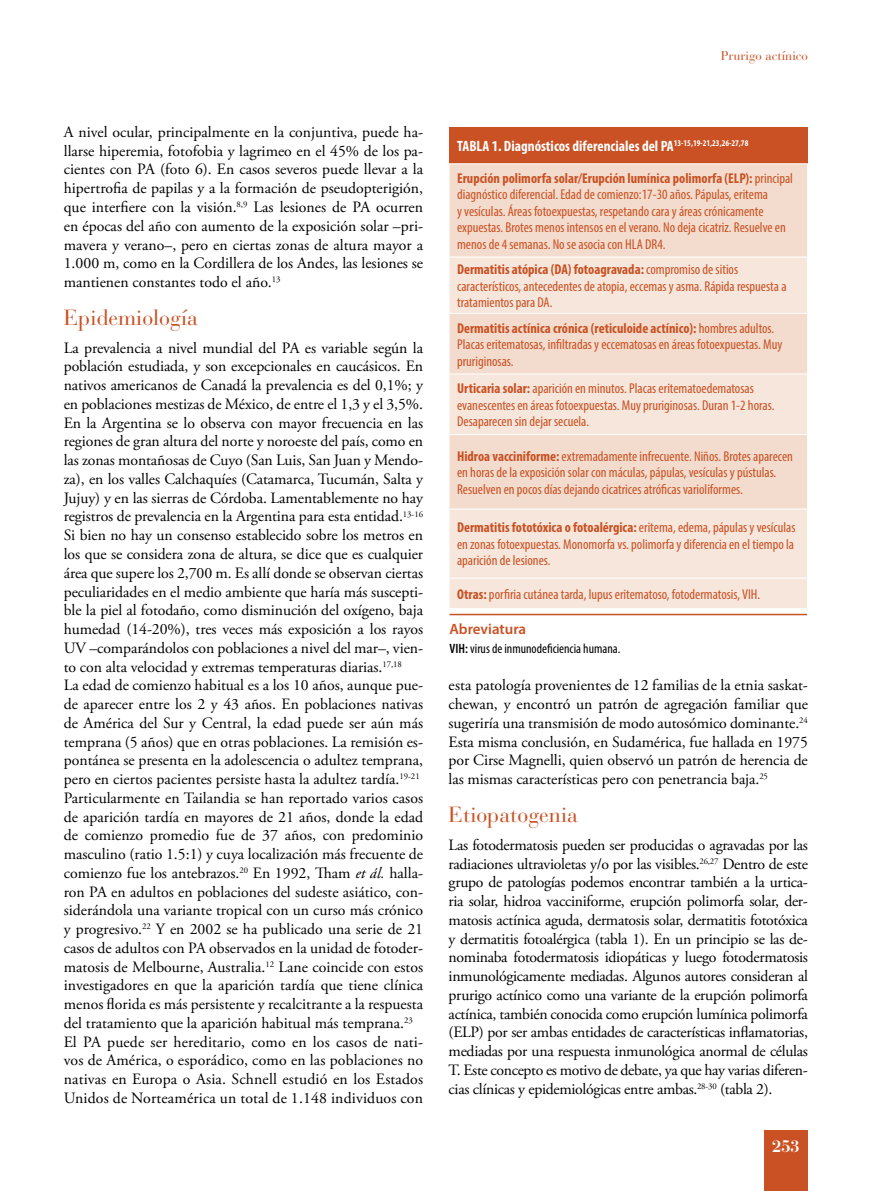
<style>
.page{position:relative;width:893px;height:1191px;background:#fff}
.page>*{position:absolute;margin:0;border:0;box-sizing:border-box;transform-origin:0 0}
.t1{font:21.75px "Bauer Bodoni";color:#c95123}
.t2{font:700 16.5px "Bauer Bodoni";color:#fff}
.t3{font:15.75px/18.8px "Adobe Garamond Pro";color:#000;text-align:justify}
.t4{font:700 condensed 15px "Myriad Pro";color:#fff}
.t5{font:600 15px "Myriad Pro";color:#c95123}
.t6{font:condensed 14.25px/16.5px "Myriad Pro";color:#c95123}
.t7{font:condensed 13.5px "Myriad Pro";color:#000}
.t8{font:12.75px "Bauer Bodoni";color:#c95123}
.s1{font-style:italic}
.s2{font-weight:700}
.s3{font-weight:600}
</style>
<div class="page">
<div style="left:764px;top:1130px;width:44px;height:61px;background:#c95123"></div>
<div style="left:449px;top:128px;width:358px;height:36px;background:#c95123"></div>
<div style="left:450px;top:164px;width:357px;height:93px;background:#f3dccd"></div>
<svg style="left:450px;top:258px;width:357px;height:350px;background:#f4e2d5"></svg>
<hr style="left:449px;top:163px;width:359px;height:1px;background:#fff">
<hr style="left:449px;top:313px;width:359px;height:1px;background:#fff">
<hr style="left:449px;top:373px;width:359px;height:1px;background:#fff">
<hr style="left:449px;top:434px;width:359px;height:1px;background:#fff">
<hr style="left:449px;top:508px;width:359px;height:1px;background:#fff">
<hr style="left:449px;top:578px;width:359px;height:1px;background:#fff">
<hr style="left:449px;top:614px;width:358px;height:1px;background:#c95123">
<p class="t3" style="left:64px;top:123px;width:361px">A nivel ocular, principalmente en la conjuntiva, puede ha&shy;llarse hiperemia, fotofobia y lagrimeo en el 45% de los pa&shy;cientes con PA (foto 6). En casos severos puede llevar a la hipertrofia de papilas y a la formación de pseudopterigión, que interfiere con la visión.<sup>8,9</sup> Las lesiones de PA ocurren en épocas del año con aumento de la exposición solar –pri&shy;mavera y verano–, pero en ciertas zonas de altura mayor a 1.000 m, como en la Cordillera de los Andes, las lesiones se mantienen constantes todo el año.<sup>13</sup></p>
<h1 class="t1" style="left:64px;top:304px;width:136px">Epidemiología</h1>
<p class="t3" style="left:64px;top:339px;width:361px;text-align:left">La prevalencia a nivel mundial del PA es variable según la población estudiada, y son excepcionales en caucásicos. En nativos americanos de Canadá la prevalencia es del 0,1%; y en poblaciones mestizas de México, de entre el 1,3 y el 3,5%.<br>En la Argentina se lo observa con mayor frecuencia en las regiones de gran altura del norte y noroeste del país, como en las zonas montañosas de Cuyo (San Luis, San Juan y Mendo&shy;za), en los valles Calchaquíes (Catamarca, Tucumán, Salta y Jujuy) y en las sierras de Córdoba. Lamentablemente no hay registros de prevalencia en la Argentina para esta entidad.<sup>13-16<br></sup>Si bien no hay un consenso establecido sobre los metros en los que se considera zona de altura, se dice que es cualquier área que supere los 2,700 m. Es allí donde se observan ciertas peculiaridades en el medio ambiente que haría más suscepti&shy;ble la piel al fotodaño, como disminución del oxígeno, baja humedad (14-20%), tres veces más exposición a los rayos UV –comparándolos con poblaciones a nivel del mar–, vien&shy;to con alta velocidad y extremas temperaturas diarias.<sup>17,18<br></sup>La edad de comienzo habitual es a los 10 años, aunque pue&shy;de aparecer entre los 2 y 43 años. En poblaciones nativas de América del Sur y Central, la edad puede ser aún más temprana (5 años) que en otras poblaciones. La remisión es&shy;pontánea se presenta en la adolescencia o adultez temprana, pero en ciertos pacientes persiste hasta la adultez tardía.<sup>19-21<br></sup>Particularmente en Tailandia se han reportado varios casos de aparición tardía en mayores de 21 años, donde la edad de comienzo promedio fue de 37 años, con predominio masculino (ratio 1.5:1) y cuya localización más frecuente de comienzo fue los antebrazos.<sup>20</sup> En 1992, Tham <span class="s1">et ál.</span> halla&shy;ron PA en adultos en poblaciones del sudeste asiático, con&shy;siderándola una variante tropical con un curso más crónico y progresivo.<sup>22</sup> Y en 2002 se ha publicado una serie de 21 casos de adultos con PA observados en la unidad de fotoder&shy;matosis de Melbourne, Australia.<sup>12</sup> Lane coincide con estos investigadores en que la aparición tardía que tiene clínica menos florida es más persistente y recalcitrante a la respuesta del tratamiento que la aparición habitual más temprana.<sup>23<br></sup>El PA puede ser hereditario, como en los casos de nati&shy;vos de América, o esporádico, como en las poblaciones no nativas en Europa o Asia. Schnell estudió en los Estados Unidos de Norteamérica un total de 1.148 individuos con</p>
<p class="t8" style="left:721px;top:48px;width:89px">Prurigo actínico</p>
<p class="t4" style="left:457px;top:137px;width:293px">TABLA 1. Diagnósticos diferenciales del PA<sup>13-15,19-21,23,26-27,78</sup></p>
<p class="t6" style="left:457px;top:170px;width:337px"><span class="s2">Erupción polimorfa solar/Erupción lumínica polimorfa (ELP):</span> principal diagnóstico diferencial. Edad de comienzo:17-30 años. Pápulas, eritema<br>y vesículas. Áreas fotoexpuestas, respetando cara y áreas crónicamente expuestas. Brotes menos intensos en el verano. No deja cicatriz. Resuelve en menos de 4 semanas. No se asocia con HLA DR4.</p>
<p class="t6" style="left:457px;top:261px;width:331px"><span class="s2">Dermatitis atópica (DA) fotoagravada:</span> compromiso de sitios característicos, antecedentes de atopia, eccemas y asma. Rápida respuesta a tratamientos para DA.</p>
<p class="t6" style="left:457px;top:319px;width:327px"><span class="s2">Dermatitis actínica crónica (reticuloide actínico):</span> hombres adultos.<br>Placas eritematosas, infiltradas y eccematosas en áreas fotoexpuestas. Muy pruriginosas.</p>
<p class="t6" style="left:457px;top:380px;width:319px"><span class="s2">Urticaria solar:</span> aparición en minutos. Placas eritematoedematosas evanescentes en áreas fotoexpuestas. Muy pruriginosas. Duran 1-2 horas.<br>Desaparecen sin dejar secuela.</p>
<p class="t6" style="left:457px;top:447px;width:337px"><span class="s2">Hidroa vacciniforme:</span> extremadamente infrecuente. Niños. Brotes aparecen en horas de la exposición solar con máculas, pápulas, vesículas y pústulas.<br>Resuelven en pocos días dejando cicatrices atróficas varioliformes.</p>
<p class="t6" style="left:457px;top:519px;width:340px;text-align:justify"><span class="s2">Dermatitis fototóxica o fotoalérgica:</span> eritema, edema, pápulas y vesículas en zonas fotoexpuestas. Monomorfa vs. polimorfa y diferencia en el tiempo la aparición de lesiones.</p>
<p class="t6" style="left:457px;top:585px;width:305px"><span class="s2">Otras:</span> porfiria cutánea tarda, lupus eritematoso, fotodermatosis, VIH.</p>
<p class="t5" style="left:449px;top:619px;width:78px">Abreviatura</p>
<p class="t7" style="left:449px;top:640px;width:172px"><span class="s3">VIH:</span> virus de inmunodeficiencia humana.</p>
<p class="t3" style="left:449px;top:676px;width:361px">esta patología provenientes de 12 familias de la etnia saskat&shy;chewan, y encontró un patrón de agregación familiar que sugeriría una transmisión de modo autosómico dominante.<sup>24<br></sup>Esta misma conclusión, en Sudamérica, fue hallada en 1975 por Cirse Magnelli, quien observó un patrón de herencia de las mismas características pero con penetrancia baja.<sup>25</sup></p>
<h1 class="t1" style="left:449px;top:801px;width:131px">Etiopatogenia</h1>
<p class="t3" style="left:449px;top:836px;width:361px">Las fotodermatosis pueden ser producidas o agravadas por las radiaciones ultravioletas y/o por las visibles.<sup>26,27</sup> Dentro de este grupo de patologías podemos encontrar también a la urtica&shy;ria solar, hidroa vacciniforme, erupción polimorfa solar, der&shy;matosis actínica aguda, dermatosis solar, dermatitis fototóxica y dermatitis fotoalérgica (tabla 1). En un principio se las de&shy;nominaba fotodermatosis idiopáticas y luego fotodermatosis inmunológicamente mediadas. Algunos autores consideran al prurigo actínico como una variante de la erupción polimorfa actínica, también conocida como erupción lumínica polimorfa (ELP) por ser ambas entidades de características inflamatorias, mediadas por una respuesta inmunológica anormal de células T. Este concepto es motivo de debate, ya que hay varias diferen&shy;cias clínicas y epidemiológicas entre ambas.<sup>28-30</sup> (tabla 2).</p>
<p class="t2" style="left:772px;top:1136px;width:29px">253</p>
</div>
